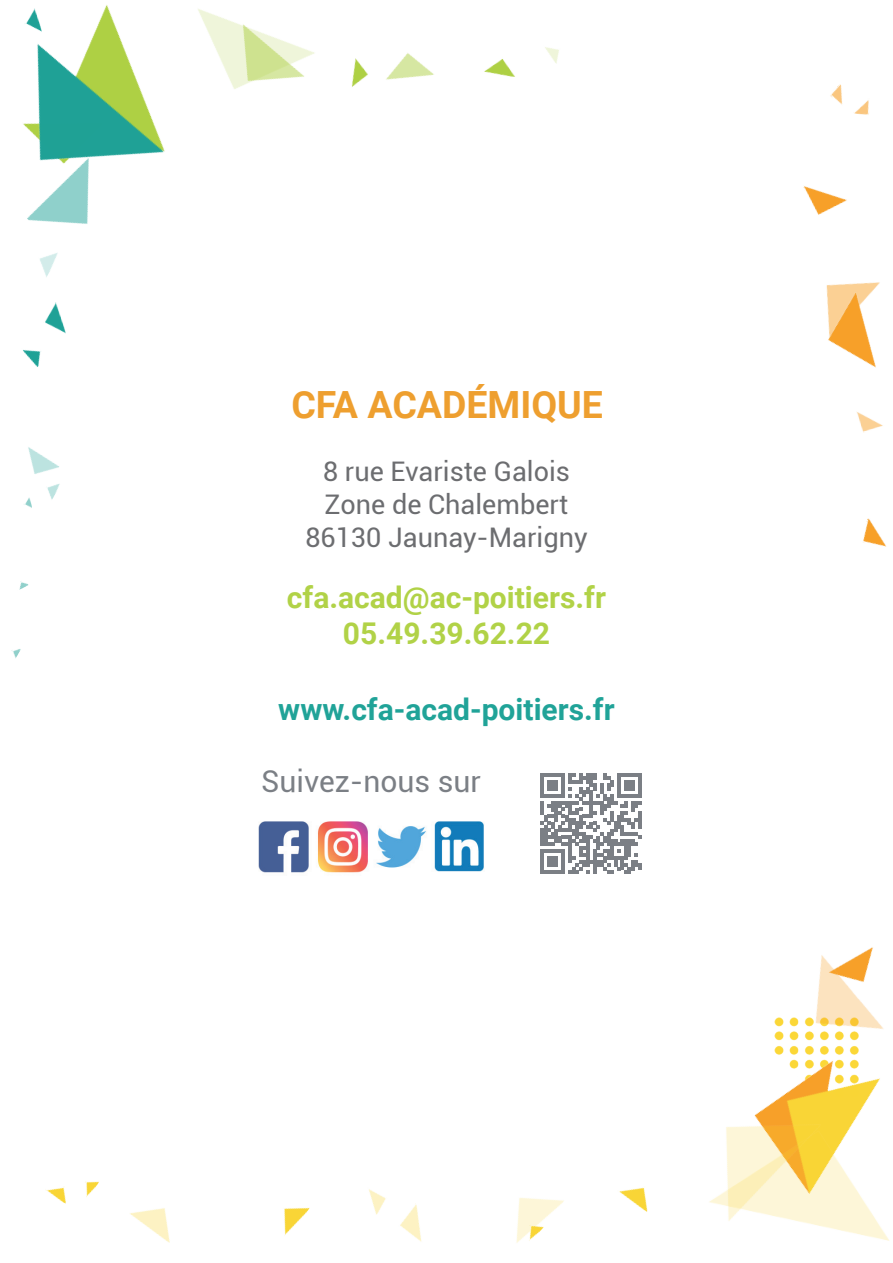
<style>
.page{position:relative;width:893px;height:1263px;background:#fff}
.page>*{position:absolute;margin:0;border:0;box-sizing:border-box;transform-origin:0 0}
.t1{font:700 37.5px "Roboto";color:#ee9f2f}
.t2{font:700 30px/36px "Roboto";color:#b1d247;text-align:center}
.t3{font:700 30px "Roboto";color:#20a398}
.t4{font:30px "Roboto";color:#7b7f85}
.t5{font:27px/33px "Roboto";color:#6c6d70;text-align:center}
</style>
<div class="page">
<img style="left:23px;top:5px;width:142px;height:150px">
<img style="left:23px;top:154px;width:101px;height:70px">
<img style="left:28px;top:447px;width:31px;height:27px">
<img style="left:47px;top:484px;width:13px;height:16px">
<img style="left:40px;top:253px;width:18px;height:24px">
<img style="left:24px;top:497px;width:8px;height:11px">
<img style="left:19px;top:581px;width:10px;height:9px">
<img style="left:11px;top:649px;width:10px;height:10px">
<img style="left:198px;top:9px;width:117px;height:64px">
<img style="left:227px;top:20px;width:86px;height:69px">
<img style="left:386px;top:53px;width:48px;height:27px">
<img style="left:23px;top:349px;width:18px;height:18px">
<img style="left:45px;top:302px;width:21px;height:32px">
<img style="left:23px;top:8px;width:19px;height:27px">
<img style="left:484px;top:59px;width:31px;height:18px">
<img style="left:352px;top:58px;width:16px;height:29px">
<img style="left:545px;top:47px;width:14px;height:17px">
<img style="left:775px;top:1017px;width:24px;height:10px">
<img style="left:774px;top:1031px;width:106px;height:91px">
<img style="left:516px;top:1198px;width:48px;height:45px">
<img style="left:130px;top:1208px;width:40px;height:35px">
<img style="left:822px;top:1122px;width:67px;height:119px">
<img style="left:709px;top:1080px;width:113px;height:147px">
<img style="left:619px;top:1187px;width:29px;height:25px">
<img style="left:284px;top:1207px;width:26px;height:28px">
<img style="left:862px;top:947px;width:11px;height:6px">
<img style="left:45px;top:1186px;width:21px;height:17px">
<img style="left:85px;top:1181px;width:14px;height:16px">
<img style="left:522px;top:1219px;width:22px;height:24px">
<img style="left:400px;top:1203px;width:22px;height:39px">
<img style="left:369px;top:1189px;width:17px;height:26px">
<img style="left:803px;top:953px;width:81px;height:89px">
<img style="left:854px;top:100px;width:15px;height:15px">
<img style="left:857px;top:412px;width:26px;height:21px">
<img style="left:826px;top:282px;width:54px;height:9px">
<img style="left:830px;top:84px;width:13px;height:21px">
<img style="left:826px;top:291px;width:50px;height:77px">
<img style="left:803px;top:186px;width:44px;height:29px">
<img style="left:863px;top:518px;width:24px;height:29px">
<img style="left:258px;top:821px;width:226px;height:52px">
<svg style="left:541px;top:773px;width:101px;height:101px"></svg>
<h1 class="t1" style="left:291px;top:378px;width:313px">CFA ACADÉMIQUE</h1>
<p class="t5" style="left:305px;top:454px;width:284px">8 rue Evariste Galois<br>Zone de Chalembert<br>86130 Jaunay-Marigny</p>
<p class="t2" style="left:287px;top:578px;width:320px">cfa.acad@ac-poitiers.fr<br>05.49.39.62.22</p>
<p class="t3" style="left:278px;top:689px;width:338px">www.cfa-acad-poitiers.fr</p>
<p class="t4" style="left:261px;top:761px;width:221px">Suivez-nous sur</p>
</div>
